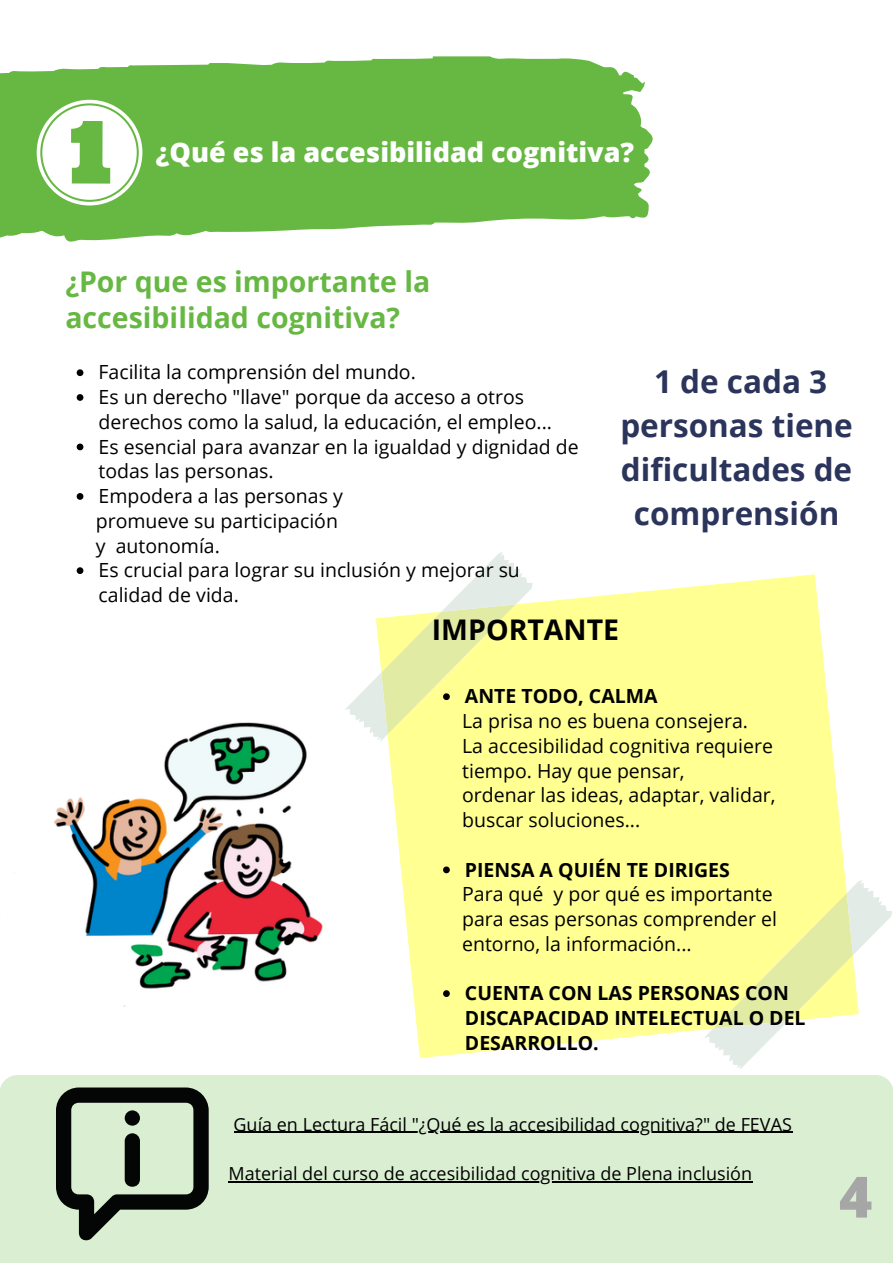
<style>
.page{position:relative;width:893px;height:1264px;background:#fff}
.page>*{position:absolute;margin:0;border:0;box-sizing:border-box;transform-origin:0 0}
.t1{font:800 57px "Open Sans";color:#a6a6a6}
.t2{font:700 31.5px/43.8px "Open Sans";color:#2b345b;text-align:center}
.t3{font:700 28.5px/36px "Open Sans";color:#66b843}
.t4{font:700 28.5px "Open Sans";color:#000}
.t5{font:800 27px "Open Sans";color:#fff}
.t6{font:19.5px/24.8px "Open Sans";color:#000}
.t7{font:700 19.5px/24.8px "Open Sans";color:#000}
.t8{font:18px "Open Sans";color:#000}
</style>
<div class="page">
<svg style="left:0;top:56px;width:653px;height:186px;background:#7bc15d"></svg>
<svg style="left:37px;top:100px;width:105px;height:105px"></svg>
<div style="left:0;top:1075px;width:892px;height:187px;background:#daefd2"></div>
<svg style="left:56px;top:1087px;width:153px;height:154px;background:#91a08c"></svg>
<div style="left:125px;top:1133px;width:15px;height:53px;background:#040606;border-radius:8px"></div>
<div style="left:125px;top:1110px;width:15px;height:15px;background:#040606;border-radius:50%"></div>
<svg style="left:388px;top:574px;width:458px;height:484px;background:#ffff9d"></svg>
<svg style="left:704px;top:880px;width:188px;height:189px"></svg>
<img style="left:0;top:722px;width:323px;height:285px">
<svg style="left:77px;top:369px;width:6px;height:7px"></svg>
<svg style="left:77px;top:394px;width:6px;height:7px"></svg>
<svg style="left:77px;top:443px;width:6px;height:7px"></svg>
<svg style="left:77px;top:493px;width:6px;height:7px"></svg>
<svg style="left:77px;top:567px;width:6px;height:7px"></svg>
<svg style="left:345px;top:552px;width:187px;height:190px"></svg>
<svg style="left:443px;top:866px;width:7px;height:7px"></svg>
<svg style="left:443px;top:990px;width:7px;height:6px"></svg>
<hr style="left:228px;top:1180px;width:524px;height:2px;background:#000">
<hr style="left:233px;top:1131px;width:559px;height:1px;background:#000">
<h3 class="t5" style="left:156px;top:133px;width:479px">¿Qué es la accesibilidad cognitiva?</h3>
<h3 class="t3" style="left:65px;top:263px;width:366px">¿Por que es importante la accesibilidad cognitiva?</h3>
<p class="t6" style="left:98px;top:359px;width:482px">Facilita la comprensión del mundo.<br>Es un derecho "llave" porque da acceso a otros derechos como la salud, la educación, el empleo...<br>Es esencial para avanzar en la igualdad y dignidad de todas las personas.<br>Empodera a las personas y</p>
<p class="t6" style="left:96px;top:508px;width:244px">promueve su participación y autonomía.</p>
<p class="t6" style="left:98px;top:557px;width:423px">Es crucial para lograr su inclusión y mejorar su calidad de vida.</p>
<h2 class="t2" style="left:620px;top:359px;width:234px">1 de cada 3 personas tiene dificultades de comprensión</h2>
<h3 class="t4" style="left:432px;top:610px;width:189px">IMPORTANTE</h3>
<p class="t7" style="left:465px;top:683px;width:194px">ANTE TODO, CALMA</p>
<p class="t6" style="left:462px;top:708px;width:315px">La prisa no es buena consejera.<br>La accesibilidad cognitiva requiere tiempo. Hay que pensar,<br>ordenar las ideas, adaptar, validar, buscar soluciones...</p>
<p class="t7" style="left:465px;top:856px;width:266px">PIENSA A QUIÉN TE DIRIGES</p>
<p class="t6" style="left:462px;top:881px;width:316px">Para qué y por qué es importante para esas personas comprender el entorno, la información...</p>
<p class="t7" style="left:465px;top:980px;width:342px">CUENTA CON LAS PERSONAS CON<br>DISCAPACIDAD INTELECTUAL O DEL<br>DESARROLLO.</p>
<p class="t8" style="left:233px;top:1111px;width:559px">Guía en Lectura Fácil "¿Qué es la accesibilidad cognitiva?" de FEVAS</p>
<p class="t8" style="left:228px;top:1160px;width:525px">Material del curso de accesibilidad cognitiva de Plena inclusión</p>
<h1 class="t1" style="left:838px;top:1156px;width:35px">4</h1>
</div>
